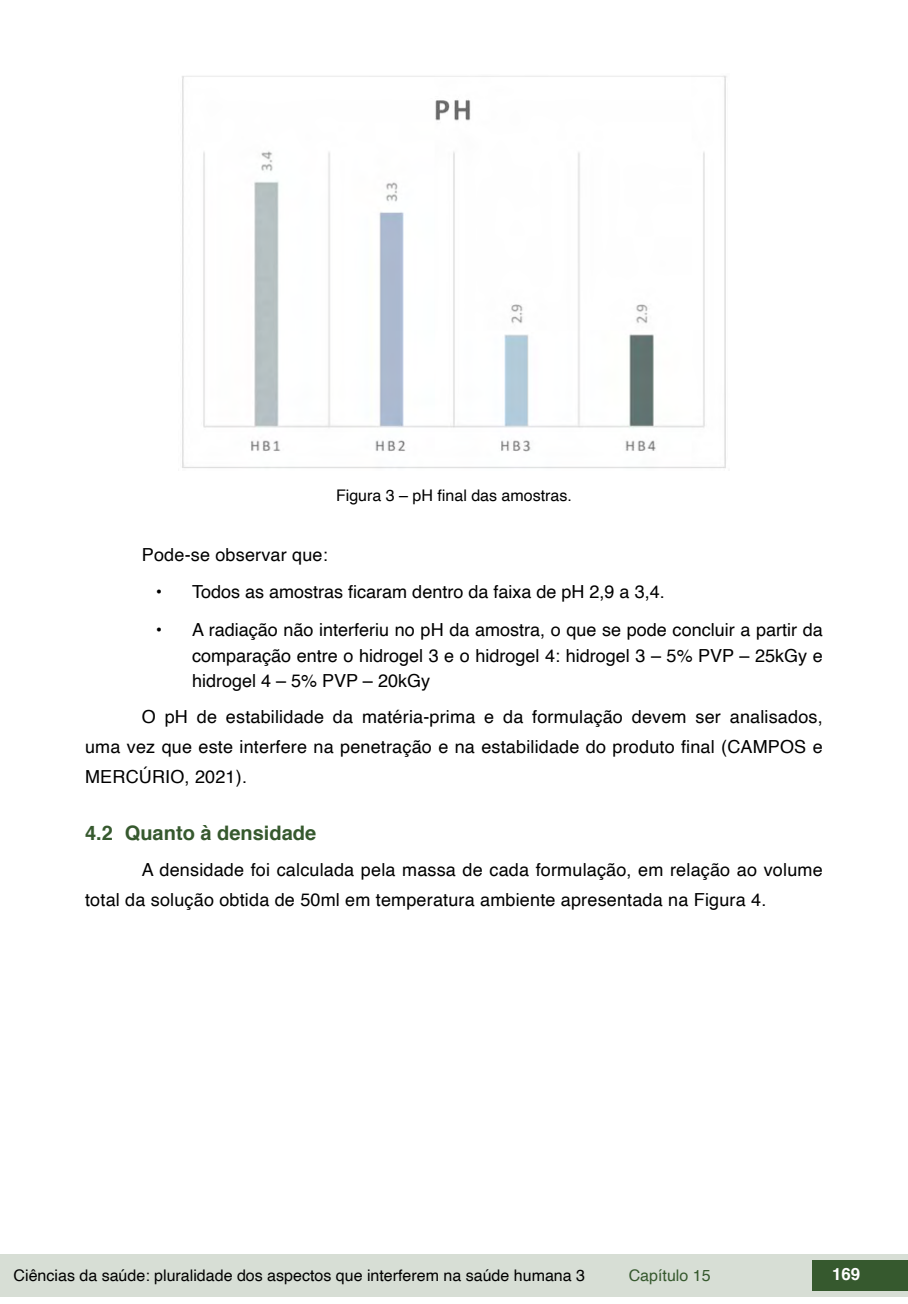
<style>
.page{position:relative;width:908px;height:1304px;background:#fff}
.page>*{position:absolute;margin:0;border:0;box-sizing:border-box;transform-origin:0 0}
.t1{font:700 20px "Helvetica";color:#36592e}
.t2{font:18px/30px "Helvetica";letter-spacing:.01em;color:#000;text-align:justify}
.t3{font:700 16.8px "Helvetica";color:#fff}
.t4{font:16px "Helvetica";color:#000}
.t5{font:16px "Helvetica";color:#36592e}
</style>
<div class="page">
<div style="left:0;top:1254px;width:906px;height:43px;background:#d7ded5"></div>
<div style="left:812px;top:1261px;width:95px;height:30px;background:#36592e"></div>
<img style="left:182px;top:75px;width:545px;height:393px">
<p class="t4" style="left:336px;top:483px;width:237px">Figura 3 – pH final das amostras.</p>
<p class="t2" style="left:142px;top:540px;width:187px">Pode-se observar que:</p>
<p class="t2" style="left:156px;top:577px;width:510px">• Todos as amostras ficaram dentro da faixa de pH 2,9 a 3,4.</p>
<p class="t2" style="left:192px;top:617px;width:632px;line-height:26px;text-indent:-36px">• A radiação não interferiu no pH da amostra, o que se pode concluir a partir da comparação entre o hidrogel 3 e o hidrogel 4: hidrogel 3 – 5% PVP – 25kGy e hidrogel 4 – 5% PVP – 20kGy</p>
<p class="t2" style="left:85px;top:702px;width:738px;text-indent:57px">O pH de estabilidade da matéria-prima e da formulação devem ser analisados, uma vez que este interfere na penetração e na estabilidade do produto final (CAMPOS e MERCÚRIO, 2021).</p>
<p class="t1" style="left:85px;top:817px;width:232px">4.2 Quanto à densidade</p>
<p class="t2" style="left:85px;top:855px;width:738px;text-indent:57px">A densidade foi calculada pela massa de cada formulação, em relação ao volume total da solução obtida de 50ml em temperatura ambiente apresentada na Figura 4.</p>
<p class="t4" style="left:14px;top:1263px;width:572px">Ciências da saúde: pluralidade dos aspectos que interferem na saúde humana 3</p>
<p class="t5" style="left:628px;top:1263px;width:83px">Capítulo 15</p>
<p class="t3" style="left:831px;top:1261px;width:30px">169</p>
</div>
